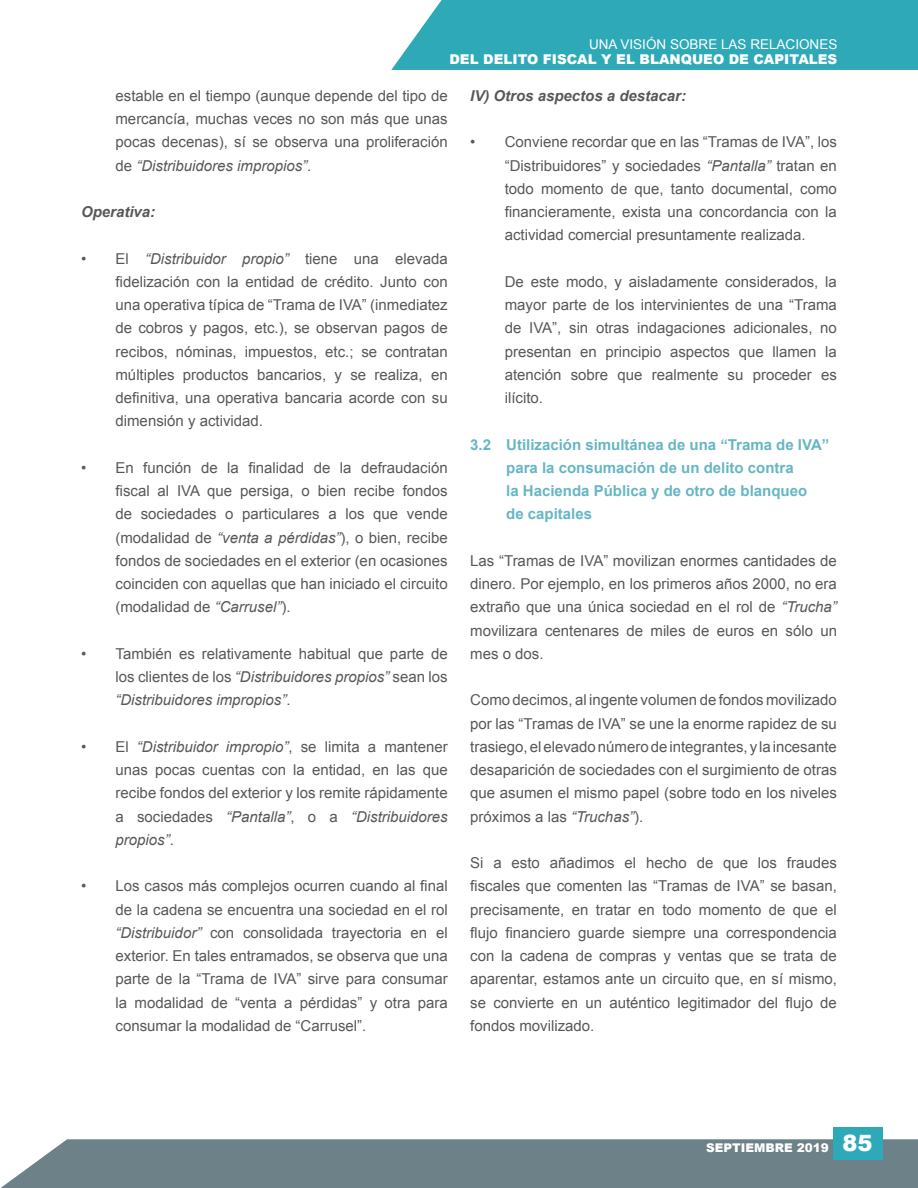
<style>
.page{position:relative;width:918px;height:1188px;background:#fff}
.page>*{position:absolute;margin:0;border:0;box-sizing:border-box;transform-origin:0 0}
.t1{font:15px/23.2px "Arial";color:#57585a;text-align:justify}
.t2{font:700 15px/23.2px "Arial";color:#66b6c4}
.t3{font:italic 700 15px "Arial";color:#57585a}
.t4{font:900 13.5px "Arial";color:#fff}
.t5{font:13.5px "Arial";color:#fff}
.t6{font:900 12px "Arial";color:#fff}
.s1{font-style:italic}
.s2{font-size:22.5px}
</style>
<div class="page">
<div style="left:0;top:1139px;width:918px;height:49px;background:#6d8188"></div>
<div style="left:833px;top:1128px;width:50px;height:32px;background:#2ea9b8"></div>
<div style="left:391px;top:0;width:527px;height:70px;background:#2ea9b8"></div>
<p class="t5" style="left:589px;top:36px;width:250px">UNA VISIÓN SOBRE LAS RELACIONES</p>
<p class="t4" style="left:449px;top:49px;width:389px">DEL DELITO FISCAL Y EL BLANQUEO DE CAPITALES</p>
<p class="t1" style="left:116px;top:84px;width:334px">estable en el tiempo (aunque depende del tipo de mercancía, muchas veces no son más que unas pocas decenas), sí se observa una proliferación de <span class="s1">“Distribuidores impropios”</span>.</p>
<p class="t3" style="left:81px;top:202px;width:76px">Operativa:</p>
<p class="t1" style="left:116px;top:247px;width:334px;text-indent:-34px">• El <span class="s1">“Distribuidor propio”</span> tiene una elevada fidelización con la entidad de crédito. Junto con una operativa típica de “Trama de IVA” (inmediatez de cobros y pagos, etc.), se observan pagos de recibos, nóminas, impuestos, etc.; se contratan múltiples productos bancarios, y se realiza, en definitiva, una operativa bancaria acorde con su dimensión y actividad.</p>
<p class="t1" style="left:116px;top:456px;width:334px;text-indent:-34px">• En función de la finalidad de la defraudación fiscal al IVA que persiga, o bien recibe fondos de sociedades o particulares a los que vende (modalidad de <span class="s1">“venta a pérdidas”</span>), o bien, recibe fondos de sociedades en el exterior (en ocasiones coinciden con aquellas que han iniciado el circuito (modalidad de <span class="s1">“Carrusel”</span>).</p>
<p class="t1" style="left:116px;top:642px;width:334px;text-indent:-34px">• También es relativamente habitual que parte de los clientes de los <span class="s1">“Distribuidores propios”</span> sean los <span class="s1">“Distribuidores impropios”</span>.</p>
<p class="t1" style="left:116px;top:735px;width:334px;text-indent:-34px">• El <span class="s1">“Distribuidor impropio”</span>, se limita a mantener unas pocas cuentas con la entidad, en las que recibe fondos del exterior y los remite rápidamente a sociedades <span class="s1">“Pantalla”</span>, o a <span class="s1">“Distribuidores propios”</span>.</p>
<p class="t1" style="left:116px;top:875px;width:334px;text-indent:-34px">• Los casos más complejos ocurren cuando al final de la cadena se encuentra una sociedad en el rol <span class="s1">“Distribuidor”</span> con consolidada trayectoria en el exterior. En tales entramados, se observa que una parte de la “Trama de IVA” sirve para consumar la modalidad de “venta a pérdidas” y otra para consumar la modalidad de “Carrusel”.</p>
<p class="t3" style="left:470px;top:86px;width:217px">IV) Otros aspectos a destacar:</p>
<p class="t1" style="left:505px;top:131px;width:334px;text-indent:-34px">• Conviene recordar que en las “Tramas de IVA”, los “Distribuidores” y sociedades <span class="s1">“Pantalla”</span> tratan en todo momento de que, tanto documental, como financieramente, exista una concordancia con la actividad comercial presuntamente realizada.</p>
<p class="t1" style="left:505px;top:270px;width:334px">De este modo, y aisladamente considerados, la mayor parte de los intervinientes de una “Trama de IVA”, sin otras indagaciones adicionales, no presentan en principio aspectos que llamen la atención sobre que realmente su proceder es ilícito.</p>
<p class="t2" style="left:470px;top:433px;width:361px">3.2 Utilización simultánea de una “Trama de IVA”</p>
<p class="t2" style="left:506px;top:457px;width:289px">para la consumación de un delito contra</p>
<p class="t2" style="left:506px;top:480px;width:302px">la Hacienda Pública y de otro de blanqueo de capitales</p>
<p class="t1" style="left:470px;top:549px;width:368px">Las “Tramas de IVA” movilizan enormes cantidades de dinero. Por ejemplo, en los primeros años 2000, no era extraño que una única sociedad en el rol de <span class="s1">“Trucha” </span>movilizara centenares de miles de euros en sólo un mes o dos.</p>
<p class="t1" style="left:470px;top:689px;width:368px">Como decimos, al ingente volumen de fondos movilizado por las “Tramas de IVA” se une la enorme rapidez de su trasiego, el elevado número de integrantes, y la incesante desaparición de sociedades con el surgimiento de otras que asumen el mismo papel (sobre todo en los niveles próximos a las <span class="s1">“Truchas”</span>).</p>
<p class="t1" style="left:470px;top:851px;width:368px">Si a esto añadimos el hecho de que los fraudes fiscales que comenten las “Tramas de IVA” se basan, precisamente, en tratar en todo momento de que el flujo financiero guarde siempre una correspondencia con la cadena de compras y ventas que se trata de aparentar, estamos ante un circuito que, en sí mismo, se convierte en un auténtico legitimador del flujo de fondos movilizado.</p>
<p class="t6" style="left:706px;top:1139px;width:168px">SEPTIEMBRE 2019 <span class="s2">85</span></p>
</div>
